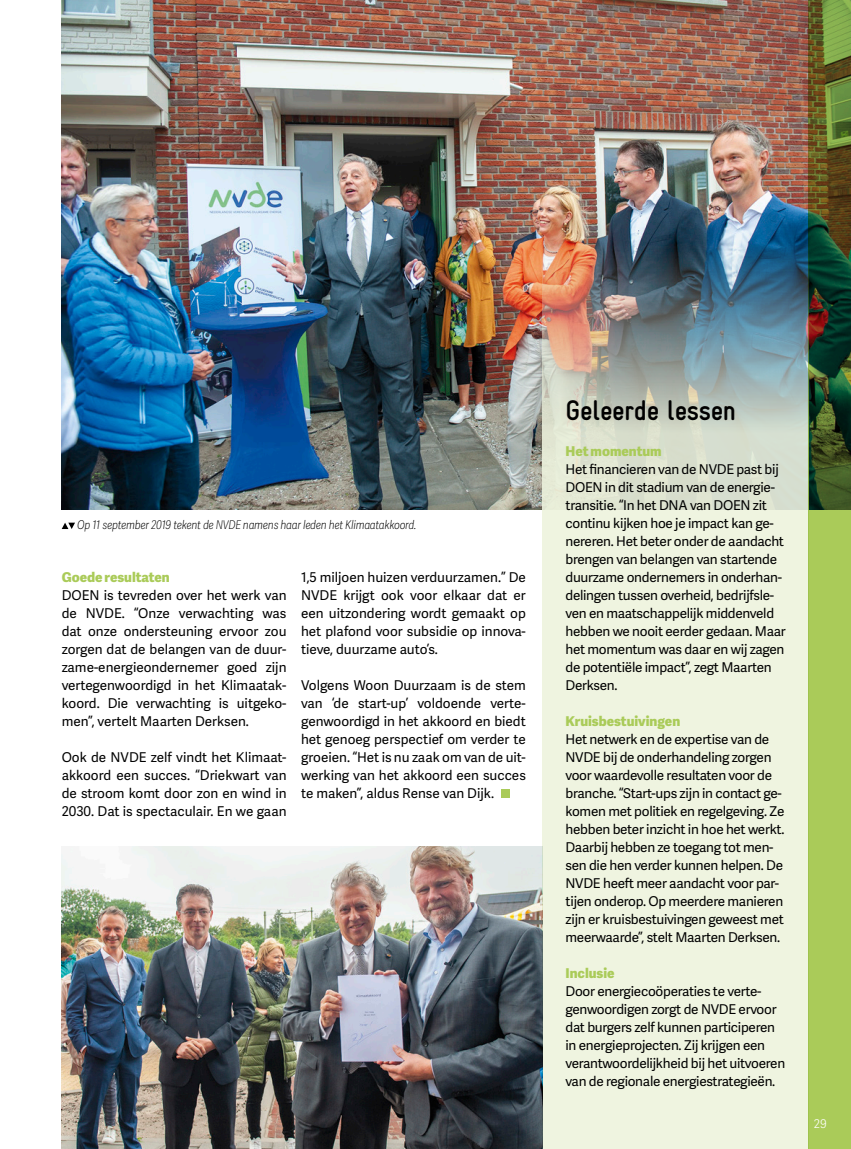
<style>
.page{position:relative;width:851px;height:1149px;background:#fff}
.page>*{position:absolute;margin:0;border:0;box-sizing:border-box;transform-origin:0 0}
.t1{font:700 28.5px "Gravur Condensed";letter-spacing:-.015em;color:#000}
.t2{font:13.5px/18px "Adelle Sans";letter-spacing:-.02em;color:#000;text-align:justify}
.t3{font:800 13.5px "Adelle Sans";color:#aacb59}
.t4{font:italic 12px "Adelle Sans Cnd Th";letter-spacing:-.01em;color:#000}
.t5{font:300 12px "Adelle Sans";color:#fff}
</style>
<div class="page">
<img style="left:62px;top:0;width:746px;height:510px">
<img style="left:62px;top:846px;width:480px;height:302px">
<svg style="left:808px;top:0;width:42px;height:1148px;background:#7c9642"></svg>
<div style="left:500px;top:789px;width:9px;height:9px;background:#aacb59"></div>
<svg style="left:62px;top:522px;width:13px;height:7px"></svg>
<img style="left:542px;top:162px;width:266px;height:986px">
<p class="t4" style="left:77px;top:516px;width:340px">Op 11 september 2019 tekent de NVDE namens haar leden het Klimaatakkoord.</p>
<p class="t3" style="left:62px;top:567px;width:110px">Goede resultaten</p>
<p class="t2" style="left:62px;top:585px;width:226px">DOEN is tevreden over het werk van de NVDE. “Onze verwachting was dat onze ondersteuning ervoor zou zorgen dat de belangen van de duur&shy;zame-energieondernemer goed zĳn vertegenwoordigd in het Klimaatak&shy;koord. Die verwachting is uitgeko&shy;men”, vertelt Maarten Derksen.</p>
<p class="t2" style="left:62px;top:747px;width:226px">Ook de NVDE zelf vindt het Klimaat&shy;akkoord een succes. “Driekwart van de stroom komt door zon en wind in 2030. Dat is spectaculair. En we gaan</p>
<p class="t2" style="left:301px;top:567px;width:226px">1,5 miljoen huizen verduurzamen.” De NVDE krĳgt ook voor elkaar dat er een uitzondering wordt gemaakt op het plafond voor subsidie op innova&shy;tieve, duurzame auto’s.</p>
<p class="t2" style="left:301px;top:675px;width:226px">Volgens Woon Duurzaam is de stem van ‘de start-up’ voldoende verte&shy;genwoordigd in het akkoord en biedt het genoeg perspectief om verder te groeien. “Het is nu zaak om van de uit&shy;werking van het akkoord een succes te maken”, aldus Rense van Dĳk.</p>
<h1 class="t1" style="left:565px;top:394px;width:172px">Geleerde lessen</h1>
<p class="t3" style="left:565px;top:441px;width:98px">Het momentum</p>
<p class="t2" style="left:565px;top:459px;width:222px;text-align:left">Het financieren van de NVDE past bĳ DOEN in dit stadium van de energie&shy;transitie. “In het DNA van DOEN zit continu kĳken hoe je impact kan ge&shy;nereren. Het beter onder de aandacht brengen van belangen van startende duurzame ondernemers in onderhan&shy;delingen tussen overheid, bedrĳfsle&shy;ven en maatschappelĳk middenveld hebben we nooit eerder gedaan. Maar het momentum was daar en wĳ zagen de potentiële impact”, zegt Maarten Derksen.</p>
<p class="t3" style="left:565px;top:711px;width:116px">Kruisbestuivingen</p>
<p class="t2" style="left:565px;top:729px;width:220px;text-align:left">Het netwerk en de expertise van de NVDE bĳ de onderhandeling zorgen voor waardevolle resultaten voor de branche. “Start-ups zĳn in contact ge&shy;komen met politiek en regelgeving. Ze hebben beter inzicht in hoe het werkt.<br>Daarbĳ hebben ze toegang tot men&shy;sen die hen verder kunnen helpen. De NVDE heeft meer aandacht voor par&shy;tĳen onderop. Op meerdere manieren zĳn er kruisbestuivingen geweest met meerwaarde”, stelt Maarten Derksen.</p>
<p class="t3" style="left:565px;top:963px;width:51px">Inclusie</p>
<p class="t2" style="left:565px;top:981px;width:221px;text-align:left">Door energiecoöperaties te verte&shy;genwoordigen zorgt de NVDE ervoor dat burgers zelf kunnen participeren in energieprojecten. Zĳ krĳgen een verantwoordelĳkheid bĳ het uitvoeren van de regionale energiestrategieën.</p>
<p class="t5" style="left:813px;top:1114px;width:14px">29</p>
</div>
